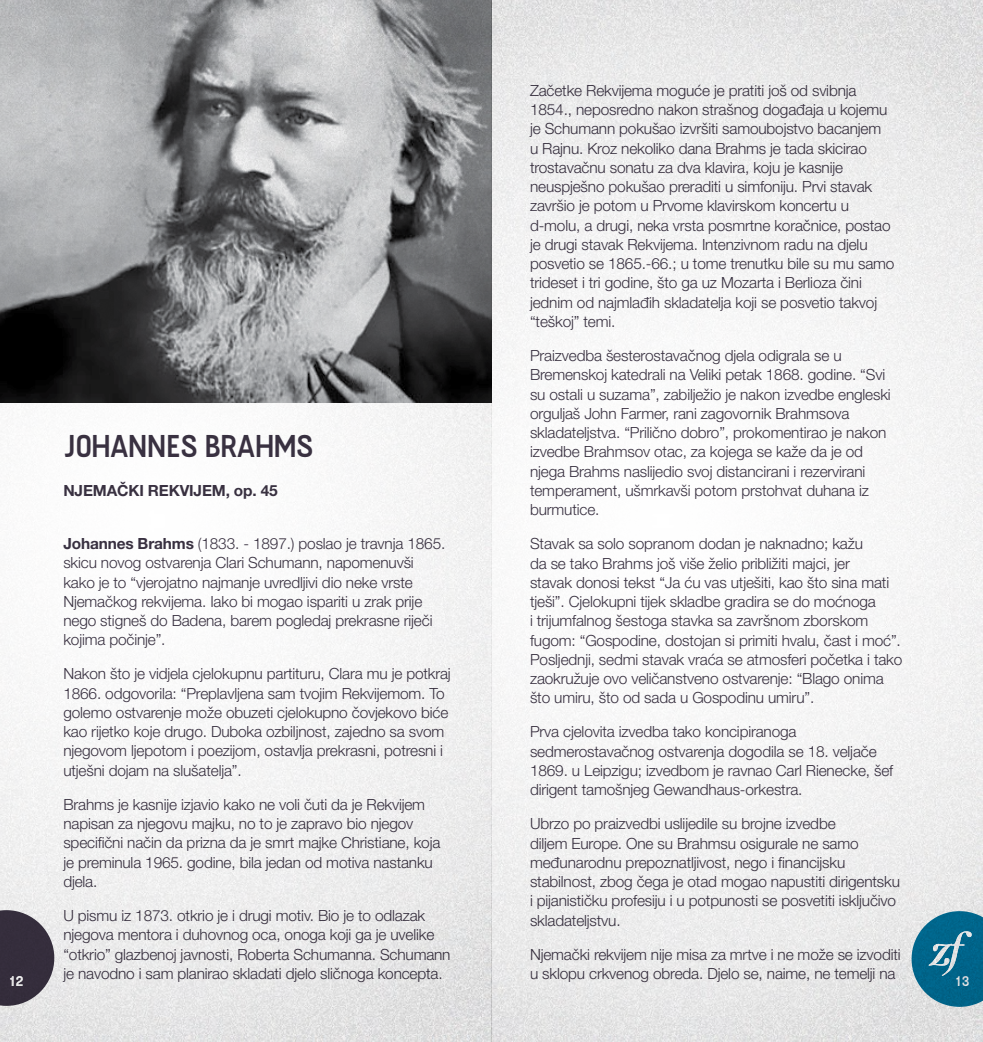
<style>
.page{position:relative;width:983px;height:1042px;background:#fff}
.page>*{position:absolute;margin:0;border:0;box-sizing:border-box;transform-origin:0 0}
.t1{font:300 31.5px "Fuji";letter-spacing:-.035em;color:#3a3242}
.t2{font:300 15.4px/19.2px "Helvetica Neue LT Pro";letter-spacing:-.01em;color:#3a3242}
.t3{font:700 15.4px "Helvetica Neue LT Pro";letter-spacing:-.01em;color:#3a3242}
.t4{font:300 14px "Fuji";color:#fff}
.s1{font-weight:700}
</style>
<div class="page">
<img style="left:0;top:0;width:982px;height:1042px">
<p class="t4" style="left:10px;top:972px;width:16px">12</p>
<h1 class="t1" style="left:63px;top:426px;width:252px">JOHANNES BRAHMS</h1>
<p class="t3" style="left:63px;top:481px;width:216px">NJEMAČKI REKVIJEM, op. 45</p>
<p class="t2" style="left:63px;top:533px;width:383px"><span class="s1">Johannes Brahms</span> (1833. - 1897.) poslao je travnja 1865. skicu novog ostvarenja Clari Schumann, napomenuvši kako je to “vjerojatno najmanje uvredljivi dio neke vrste Njemačkog rekvijema. Iako bi mogao ispariti u zrak prije nego stigneš do Badena, barem pogledaj prekrasne riječi kojima počinje”.</p>
<p class="t2" style="left:63px;top:664px;width:389px">Nakon što je vidjela cjelokupnu partituru, Clara mu je potkraj 1866. odgovorila: “Preplavljena sam tvojim Rekvijemom. To golemo ostvarenje može obuzeti cjelokupno čovjekovo biće kao rijetko koje drugo. Duboka ozbiljnost, zajedno sa svom njegovom ljepotom i poezijom, ostavlja prekrasni, potresni i utješni dojam na slušatelja”.</p>
<p class="t2" style="left:63px;top:794px;width:378px">Brahms je kasnije izjavio kako ne voli čuti da je Rekvijem napisan za njegovu majku, no to je zapravo bio njegov specifični način da prizna da je smrt majke Christiane, koja je preminula 1965. godine, bila jedan od motiva nastanku djela.</p>
<p class="t2" style="left:63px;top:905px;width:388px">U pismu iz 1873. otkrio je i drugi motiv. Bio je to odlazak njegova mentora i duhovnog oca, onoga koji ga je uvelike “otkrio” glazbenoj javnosti, Roberta Schumanna. Schumann je navodno i sam planirao skladati djelo sličnoga koncepta.</p>
<p class="t2" style="left:530px;top:80px;width:366px">Začetke Rekvijema moguće je pratiti još od svibnja 1854., neposredno nakon strašnog događaja u kojemu je Schumann pokušao izvršiti samoubojstvo bacanjem<br>u Rajnu. Kroz nekoliko dana Brahms je tada skicirao trostavačnu sonatu za dva klavira, koju je kasnije neuspješno pokušao preraditi u simfoniju. Prvi stavak završio je potom u Prvome klavirskom koncertu u d-molu, a drugi, neka vrsta posmrtne koračnice, postao je drugi stavak Rekvijema. Intenzivnom radu na djelu posvetio se 1865.-66.; u tome trenutku bile su mu samo trideset i tri godine, što ga uz Mozarta i Berlioza čini jednim od najmlađih skladatelja koji se posvetio takvoj “teškoj” temi.</p>
<p class="t2" style="left:530px;top:346px;width:362px">Praizvedba šesterostavačnog djela odigrala se u Bremenskoj katedrali na Veliki petak 1868. godine. “Svi su ostali u suzama”, zabilježio je nakon izvedbe engleski orguljaš John Farmer, rani zagovornik Brahmsova skladateljstva. “Prilično dobro”, prokomentirao je nakon izvedbe Brahmsov otac, za kojega se kaže da je od njega Brahms naslijedio svoj distancirani i rezervirani temperament, ušmrkavši potom prstohvat duhana iz burmutice.</p>
<p class="t2" style="left:530px;top:534px;width:374px">Stavak sa solo sopranom dodan je naknadno; kažu<br>da se tako Brahms još više želio približiti majci, jer<br>stavak donosi tekst “Ja ću vas utješiti, kao što sina mati tješi”. Cjelokupni tijek skladbe gradira se do moćnoga<br>i trijumfalnog šestoga stavka sa završnom zborskom fugom: “Gospodine, dostojan si primiti hvalu, čast i moć”.<br>Posljednji, sedmi stavak vraća se atmosferi početka i tako zaokružuje ovo veličanstveno ostvarenje: “Blago onima što umiru, što od sada u Gospodinu umiru”.</p>
<p class="t2" style="left:530px;top:722px;width:364px">Prva cjelovita izvedba tako koncipiranoga sedmerostavačnog ostvarenja dogodila se 18. veljače 1869. u Leipzigu; izvedbom je ravnao Carl Rienecke, šef dirigent tamošnjeg Gewandhaus-orkestra.</p>
<p class="t2" style="left:530px;top:814px;width:371px">Ubrzo po praizvedbi uslijedile su brojne izvedbe<br>diljem Europe. One su Brahmsu osigurale ne samo međunarodnu prepoznatljivost, nego i financijsku stabilnost, zbog čega je otad mogao napustiti dirigentsku i pijanističku profesiju i u potpunosti se posvetiti isključivo skladateljstvu.</p>
<p class="t2" style="left:530px;top:944px;width:372px">Njemački rekvijem nije misa za mrtve i ne može se izvoditi u sklopu crkvenog obreda. Djelo se, naime, ne temelji na</p>
<p class="t4" style="left:955px;top:972px;width:16px">13</p>
</div>
